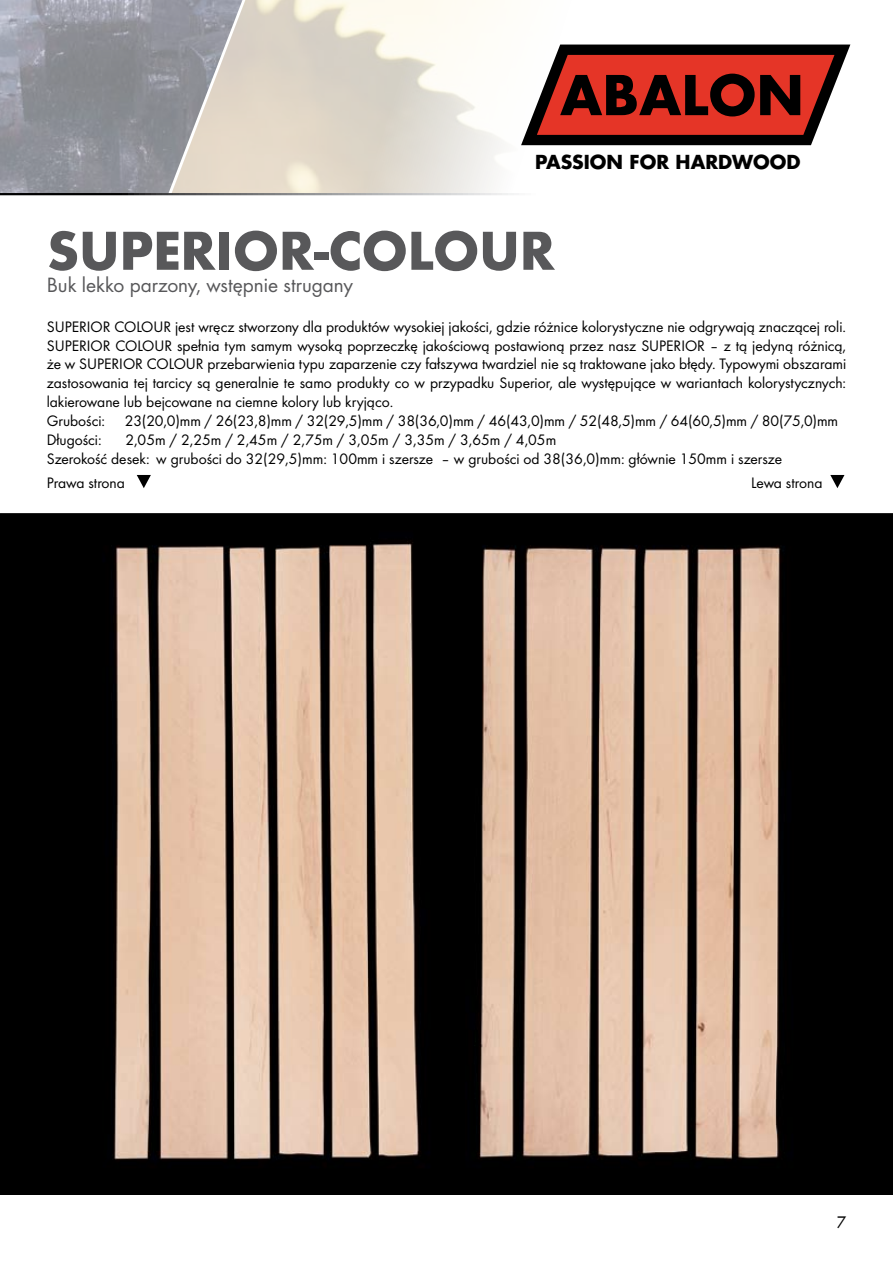
<style>
.page{position:relative;width:893px;height:1263px;background:#fff}
.page>*{position:absolute;margin:0;border:0;box-sizing:border-box;transform-origin:0 0}
.t1{font:700 57px "Futura TGR";letter-spacing:-.01em;color:#58585a}
.t2{font:21.45px "Futura Boo";color:#58585a}
.t3{font:700 18.75px "Futura LT";color:#000}
.t4{font:17.25px "Futura T Boo";color:#000}
.t5{font:15.75px/18.9px "Futura Boo";color:#000}
</style>
<div class="page">
<img style="left:0;top:0;width:243px;height:193px">
<div style="left:0;top:513px;width:893px;height:682px;background:#000"></div>
<svg style="left:137px;top:475px;width:14px;height:13px"></svg>
<svg style="left:830px;top:475px;width:14px;height:13px"></svg>
<img style="left:16px;top:530px;width:854px;height:645px">
<svg style="left:521px;top:45px;width:329px;height:100px;background:#8b3730"></svg>
<p class="t3" style="left:535px;top:149px;width:267px">PASSION FOR HARDWOOD</p>
<h1 class="t1" style="left:47px;top:217px;width:510px">SUPERIOR-COLOUR</h1>
<h2 class="t2" style="left:47px;top:273px;width:308px">Buk lekko parzony, wstępnie strugany</h2>
<p class="t5" style="left:47px;top:317px;width:801px">SUPERIOR COLOUR jest wręcz stworzony dla produktów wysokiej jakości, gdzie różnice kolorystyczne nie odgrywają znaczącej roli.<br>SUPERIOR COLOUR spełnia tym samym wysoką poprzeczkę jakościową postawioną przez nasz SUPERIOR – z tą jedyną różnicą, że w SUPERIOR COLOUR przebarwienia typu zaparzenie czy fałszywa twardziel nie są traktowane jako błędy. Typowymi obszarami zastosowania tej tarcicy są generalnie te samo produkty co w przypadku Superior, ale występujące w wariantach kolorystycznych: lakierowane lub bejcowane na ciemne kolory lub kryjąco.<br>Grubości:</p>
<p class="t5" style="left:125px;top:411px;width:715px">23(20,0)mm / 26(23,8)mm / 32(29,5)mm / 38(36,0)mm / 46(43,0)mm / 52(48,5)mm / 64(60,5)mm / 80(75,0)mm</p>
<p class="t5" style="left:47px;top:430px;width:737px;text-indent:79px">2,05m / 2,25m / 2,45m / 2,75m / 3,05m / 3,35m / 3,65m / 4,05m<br>Szerokość desek: w grubości do 32(29,5)mm: 100mm i szersze – w grubości od 38(36,0)mm: głównie 150mm i szersze</p>
<p class="t5" style="left:47px;top:430px;width:56px">Długości:</p>
<p class="t5" style="left:47px;top:473px;width:80px">Prawa strona</p>
<p class="t5" style="left:751px;top:473px;width:73px">Lewa strona</p>
<p class="t4" style="left:836px;top:1212px;width:11px">7</p>
</div>
